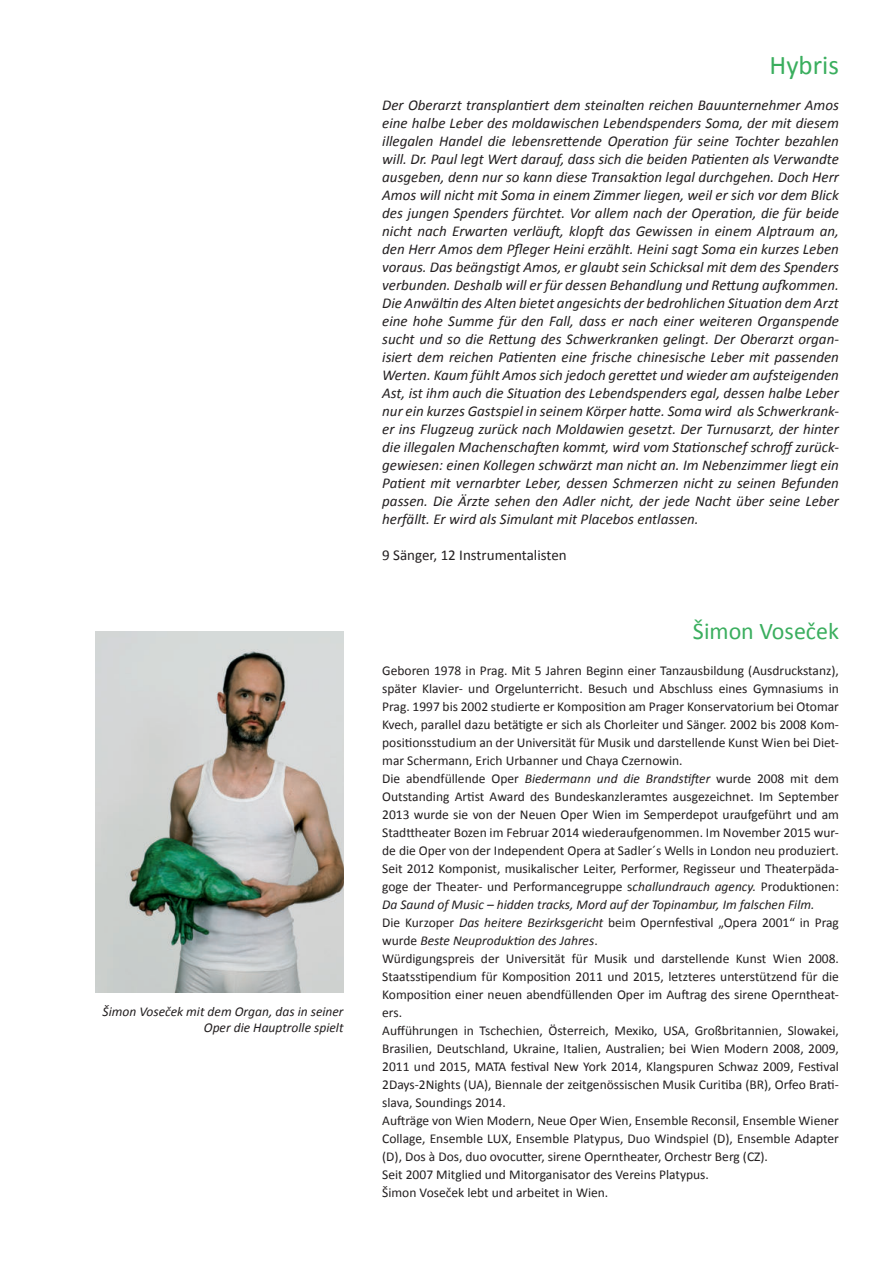
<style>
.page{position:relative;width:893px;height:1263px;background:#fff}
.page>*{position:absolute;margin:0;border:0;box-sizing:border-box;transform-origin:0 0}
.t1{font:27px "Calibri";color:#3aae5e}
.t2{font:24px "Calibri";color:#3aae5e}
.t3{font:italic 15px/18px "Calibri";color:#231f20;text-align:justify}
.t4{font:15px "Calibri";color:#231f20}
.t5{font:13.5px/18px "Calibri";color:#231f20}
.t6{font:italic 13.5px/16.2px "Calibri";color:#231f20;text-align:right}
.s1{font-style:italic}
</style>
<div class="page">
<img style="left:95px;top:631px;width:249px;height:361px">
<p class="t6" style="left:103px;top:1003px;width:242px">Šimon Voseček mit dem Organ, das in seiner<br>Oper die Hauptrolle spielt</p>
<h1 class="t1" style="left:770px;top:48px;width:71px">Hybris</h1>
<p class="t3" style="left:382px;top:96px;width:458px">Der Oberarzt transplantiert dem steinalten reichen Bauunternehmer Amos eine halbe Leber des moldawischen Lebendspenders Soma, der mit diesem illegalen Handel die lebensrettende Operation für seine Tochter bezahlen will. Dr. Paul legt Wert darauf, dass sich die beiden Patienten als Verwandte ausgeben, denn nur so kann diese Transaktion legal durchgehen. Doch Herr Amos will nicht mit Soma in einem Zimmer liegen, weil er sich vor dem Blick des jungen Spenders fürchtet. Vor allem nach der Operation, die für beide nicht nach Erwarten verläuft, klopft das Gewissen in einem Alptraum an, den Herr Amos dem Pfleger Heini erzählt. Heini sagt Soma ein kurzes Leben voraus. Das beängstigt Amos, er glaubt sein Schicksal mit dem des Spenders verbunden. Deshalb will er für dessen Behandlung und Rettung aufkommen.<br>Die Anwältin des Alten bietet angesichts der bedrohlichen Situation dem Arzt eine hohe Summe für den Fall, dass er nach einer weiteren Organspende sucht und so die Rettung des Schwerkranken gelingt. Der Oberarzt organ&shy;isiert dem reichen Patienten eine frische chinesische Leber mit passenden Werten. Kaum fühlt Amos sich jedoch gerettet und wieder am aufsteigenden Ast, ist ihm auch die Situation des Lebendspenders egal, dessen halbe Leber nur ein kurzes Gastspiel in seinem Körper hatte. Soma wird als Schwerkrank&shy;er ins Flugzeug zurück nach Moldawien gesetzt. Der Turnusarzt, der hinter die illegalen Machenschaften kommt, wird vom Stationschef schroff zurück&shy;gewiesen: einen Kollegen schwärzt man nicht an. Im Nebenzimmer liegt ein Patient mit vernarbter Leber, dessen Schmerzen nicht zu seinen Befunden passen. Die Ärzte sehen den Adler nicht, der jede Nacht über seine Leber herfällt. Er wird als Simulant mit Placebos entlassen.</p>
<p class="t4" style="left:382px;top:546px;width:186px">9 Sänger, 12 Instrumentalisten</p>
<h2 class="t2" style="left:693px;top:616px;width:148px">Šimon Voseček</h2>
<p class="t5" style="left:382px;top:661px;width:458px">Geboren 1978 in Prag. Mit 5 Jahren Beginn einer Tanzausbildung (Ausdruckstanz), später Klavier- und Orgelunterricht. Besuch und Abschluss eines Gymnasiums in Prag. 1997 bis 2002 studierte er Komposition am Prager Konservatorium bei Otomar Kvech, parallel dazu betätigte er sich als Chorleiter und Sänger. 2002 bis 2008 Kom&shy;positionsstudium an der Universität für Musik und darstellende Kunst Wien bei Diet&shy;mar Schermann, Erich Urbanner und Chaya Czernowin.<br>Die abendfüllende Oper <span class="s1">Biedermann und die Brandstifter</span> wurde 2008 mit dem Outstanding Artist Award des Bundeskanzleramtes ausgezeichnet. Im September 2013 wurde sie von der Neuen Oper Wien im Semperdepot uraufgeführt und am Stadttheater Bozen im Februar 2014 wiederaufgenommen. Im November 2015 wur&shy;de die Oper von der Independent Opera at Sadler´s Wells in London neu produziert.<br>Seit 2012 Komponist, musikalischer Leiter, Performer, Regisseur und Theaterpäda&shy;goge der Theater- und Performancegruppe s<span class="s1">challundrauch agency.</span> Produktionen:<br><span class="s1">Da Saund of Music – hidden tracks, Mord auf der Topinambur, Im falschen Film.<br></span>Die Kurzoper <span class="s1">Das heitere Bezirksgericht</span> beim Opernfestival „Opera 2001“ in Prag wurde <span class="s1">Beste Neuproduktion des Jahres</span>.<br>Würdigungspreis der Universität für Musik und darstellende Kunst Wien 2008.<br>Staatsstipendium für Komposition 2011 und 2015, letzteres unterstützend für die Komposition einer neuen abendfüllenden Oper im Auftrag des sirene Operntheat&shy;ers.<br>Aufführungen in Tschechien, Österreich, Mexiko, USA, Großbritannien, Slowakei, Brasilien, Deutschland, Ukraine, Italien, Australien; bei Wien Modern 2008, 2009, 2011 und 2015, MATA festival New York 2014, Klangspuren Schwaz 2009, Festival 2Days-2Nights (UA), Biennale der zeitgenössischen Musik Curitiba (BR), Orfeo Brati&shy;slava, Soundings 2014.<br>Aufträge von Wien Modern, Neue Oper Wien, Ensemble Reconsil, Ensemble Wiener Collage, Ensemble LUX, Ensemble Platypus, Duo Windspiel (D), Ensemble Adapter (D), Dos à Dos, duo ovocutter, sirene Operntheater, Orchestr Berg (CZ).<br>Seit 2007 Mitglied und Mitorganisator des Vereins Platypus.<br>Šimon Voseček lebt und arbeitet in Wien.</p>
</div>
